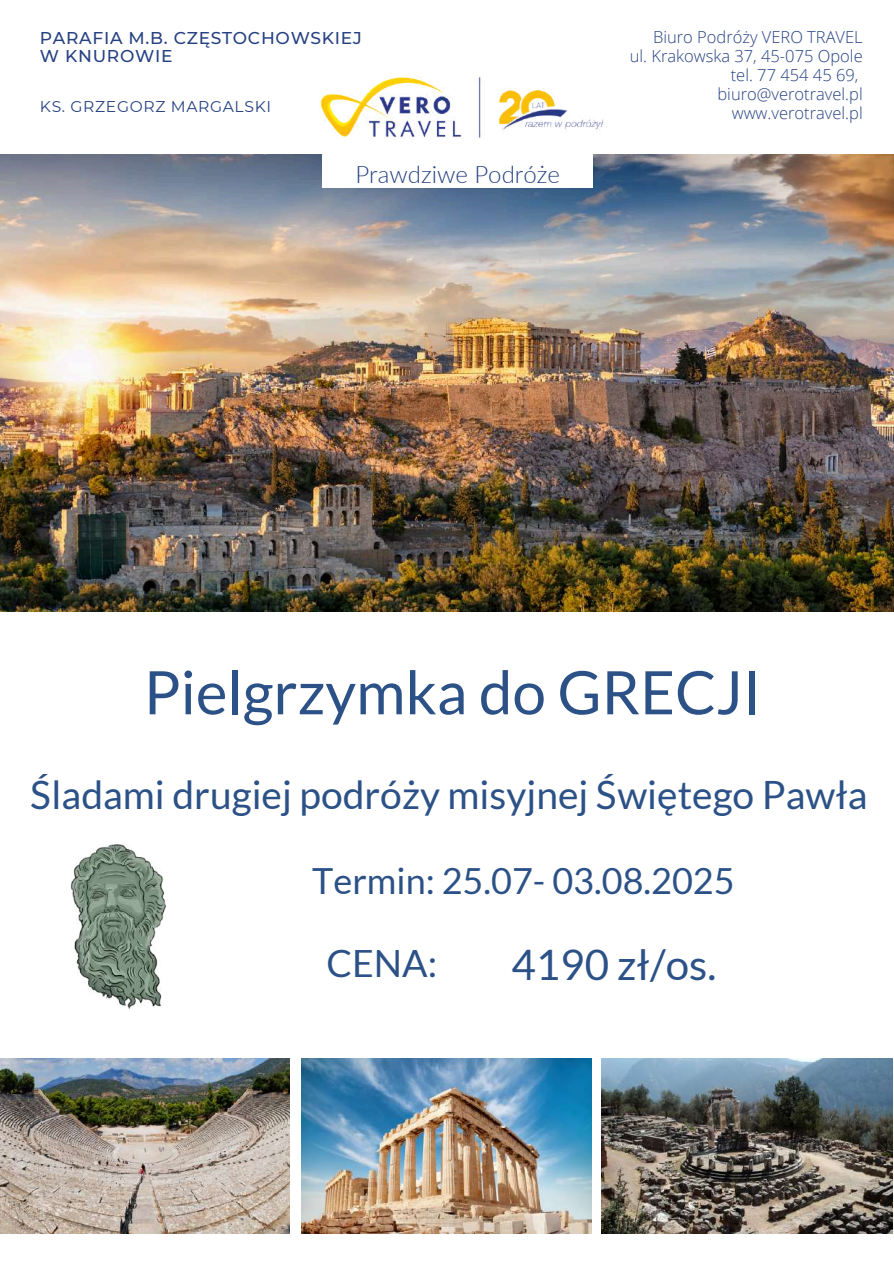
<style>
.page{position:relative;width:894px;height:1264px;background:#fff}
.page>*{position:absolute;margin:0;border:0;box-sizing:border-box;transform-origin:0 0}
.t1{font:60px "Lato";color:#2b5187}
.t2{font:42px "Lato";color:#2b5187}
.t3{font:39px "Lato";color:#2b5187}
.t4{font:37.5px "Lato";color:#2b5187}
.t5{font:36px "Lato";color:#2b5187}
.t6{font:300 24px "Lato";color:#264181}
.t7{font:500 17.1px/18px "Montserrat";letter-spacing:.04em;color:#264181}
.t8{font:300 16.5px/19.2px "Open Sans";color:#264181;text-align:right}
.t9{font:15.6px "Montserrat";letter-spacing:.04em;color:#264181}
</style>
<div class="page">
<img style="left:0;top:154px;width:893px;height:457px">
<img style="left:0;top:1058px;width:290px;height:175px">
<img style="left:301px;top:1058px;width:290px;height:175px">
<img style="left:601px;top:1058px;width:290px;height:175px">
<img style="left:70px;top:844px;width:96px;height:164px">
<img style="left:289px;top:76px;width:350px;height:160px">
<p class="t7" style="left:40px;top:28px;width:323px">PARAFIA M.B. CZĘSTOCHOWSKIEJ<br>W KNUROWIE</p>
<p class="t9" style="left:40px;top:97px;width:232px">KS. GRZEGORZ MARGALSKI</p>
<h3 class="t6" style="left:355px;top:159px;width:206px">Prawdziwe Podróże</h3>
<p class="t8" style="left:629px;top:27px;width:234px">Biuro Podróży VERO TRAVEL<br>ul. Krakowska 37, 45-075 Opole tel. 77 454 45 69, biuro@verotravel.pl www.verotravel.pl</p>
<h1 class="t1" style="left:144px;top:655px;width:618px">Pielgrzymka do GRECJI</h1>
<h3 class="t3" style="left:30px;top:771px;width:838px">Śladami drugiej podróży misyjnej Świętego Pawła</h3>
<h3 class="t5" style="left:312px;top:858px;width:424px">Termin: 25.07- 03.08.2025</h3>
<h3 class="t4" style="left:326px;top:940px;width:112px">CENA:</h3>
<h2 class="t2" style="left:511px;top:938px;width:206px">4190 zł/os.</h2>
</div>
